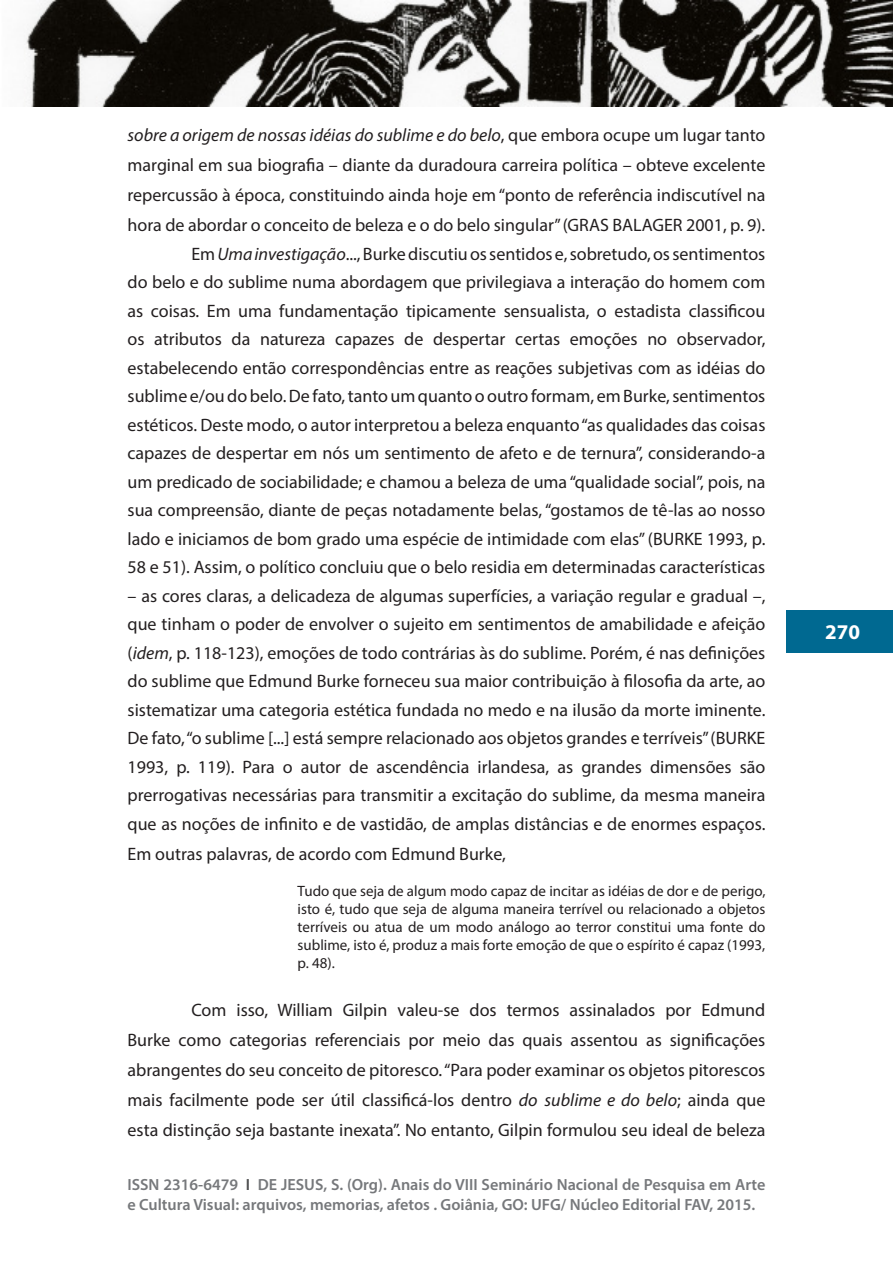
<style>
.page{position:relative;width:893px;height:1263px;background:#fff}
.page>*{position:absolute;margin:0;border:0;box-sizing:border-box;transform-origin:0 0}
.t1{font:700 21px "Myriad Pro";color:#fff}
.Texto_básico{font:18px/28.5px "Myriad Pro";color:#231f20;text-align:justify}
.t2{font:600 16.2px/19.5px "Myriad Pro";color:#76787b}
.citações{font:15px/18px "Myriad Pro";color:#231f20;text-align:justify}
.s1{font-style:italic}
.s2{color:#4b4c4d}
</style>
<div class="page">
<div style="left:787px;top:610px;width:106px;height:43px;background:#006991"></div>
<img style="left:25px;top:0;width:868px;height:106px">
<p class="Texto_básico" style="left:128px;top:120px;width:639px;line-height:30px"><span class="s1">sobre a origem de nossas idéias do sublime e do belo</span>, que embora ocupe um lugar tanto marginal em sua biografia – diante da duradoura carreira política – obteve excelente repercussão à época, constituindo ainda hoje em “ponto de referência indiscutível na hora de abordar o conceito de beleza e o do belo singular” (GRAS BALAGER 2001, p. 9).</p>
<p class="Texto_básico" style="left:128px;top:239px;width:639px;text-indent:64px">Em <span class="s1">Uma investigação</span>..., Burke discutiu os sentidos e, sobretudo, os sentimentos do belo e do sublime numa abordagem que privilegiava a interação do homem com as coisas. Em uma fundamentação tipicamente sensualista, o estadista classificou os atributos da natureza capazes de despertar certas emoções no observador, estabelecendo então correspondências entre as reações subjetivas com as idéias do sublime e/ou do belo. De fato, tanto um quanto o outro formam, em Burke, sentimentos estéticos. Deste modo, o autor interpretou a beleza enquanto “as qualidades das coisas capazes de despertar em nós um sentimento de afeto e de ternura”, considerando-a um predicado de sociabilidade; e chamou a beleza de uma “qualidade social”, pois, na sua compreensão, diante de peças notadamente belas, “gostamos de tê-las ao nosso lado e iniciamos de bom grado uma espécie de intimidade com elas” (BURKE 1993, p.<br>58 e 51). Assim, o político concluiu que o belo residia em determinadas características</p>
<p class="Texto_básico" style="left:128px;top:581px;width:639px">– as cores claras, a delicadeza de algumas superfícies, a variação regular e gradual –, que tinham o poder de envolver o sujeito em sentimentos de amabilidade e afeição (<span class="s1">idem</span>, p. 118-123), emoções de todo contrárias às do sublime. Porém, é nas definições do sublime que Edmund Burke forneceu sua maior contribuição à filosofia da arte, ao sistematizar uma categoria estética fundada no medo e na ilusão da morte iminente.<br>De fato, “o sublime [...] está sempre relacionado aos objetos grandes e terríveis” (BURKE 1993, p. 119). Para o autor de ascendência irlandesa, as grandes dimensões são prerrogativas necessárias para transmitir a excitação do sublime, da mesma maneira que as noções de infinito e de vastidão, de amplas distâncias e de enormes espaços.<br>Em outras palavras, de acordo com Edmund Burke,</p>
<p class="citações" style="left:298px;top:881px;width:469px">Tudo que seja de algum modo capaz de incitar as idéias de dor e de perigo, isto é, tudo que seja de alguma maneira terrível ou relacionado a objetos terríveis ou atua de um modo análogo ao terror constitui uma fonte do sublime, isto é, produz a mais forte emoção de que o espírito é capaz (1993, p. 48).</p>
<p class="Texto_básico" style="left:128px;top:994px;width:639px;line-height:30px;text-indent:64px">Com isso, William Gilpin valeu-se dos termos assinalados por Edmund Burke como categorias referenciais por meio das quais assentou as significações abrangentes do seu conceito de pitoresco. “Para poder examinar os objetos pitorescos mais facilmente pode ser útil classificá-los dentro <span class="s1">do sublime e do belo</span>; ainda que esta distinção seja bastante inexata”. No entanto, Gilpin formulou seu ideal de beleza</p>
<p class="t2" style="left:128px;top:1174px;width:639px">ISSN 2316-6479 <span class="s2">I</span> DE JESUS, S. (Org). Anais do VIII Seminário Nacional de Pesquisa em Arte e Cultura Visual: arquivos, memorias, afetos . Goiânia, GO: UFG/ Núcleo Editorial FAV, 2015.</p>
<p class="t1" style="left:825px;top:619px;width:36px">270</p>
</div>
